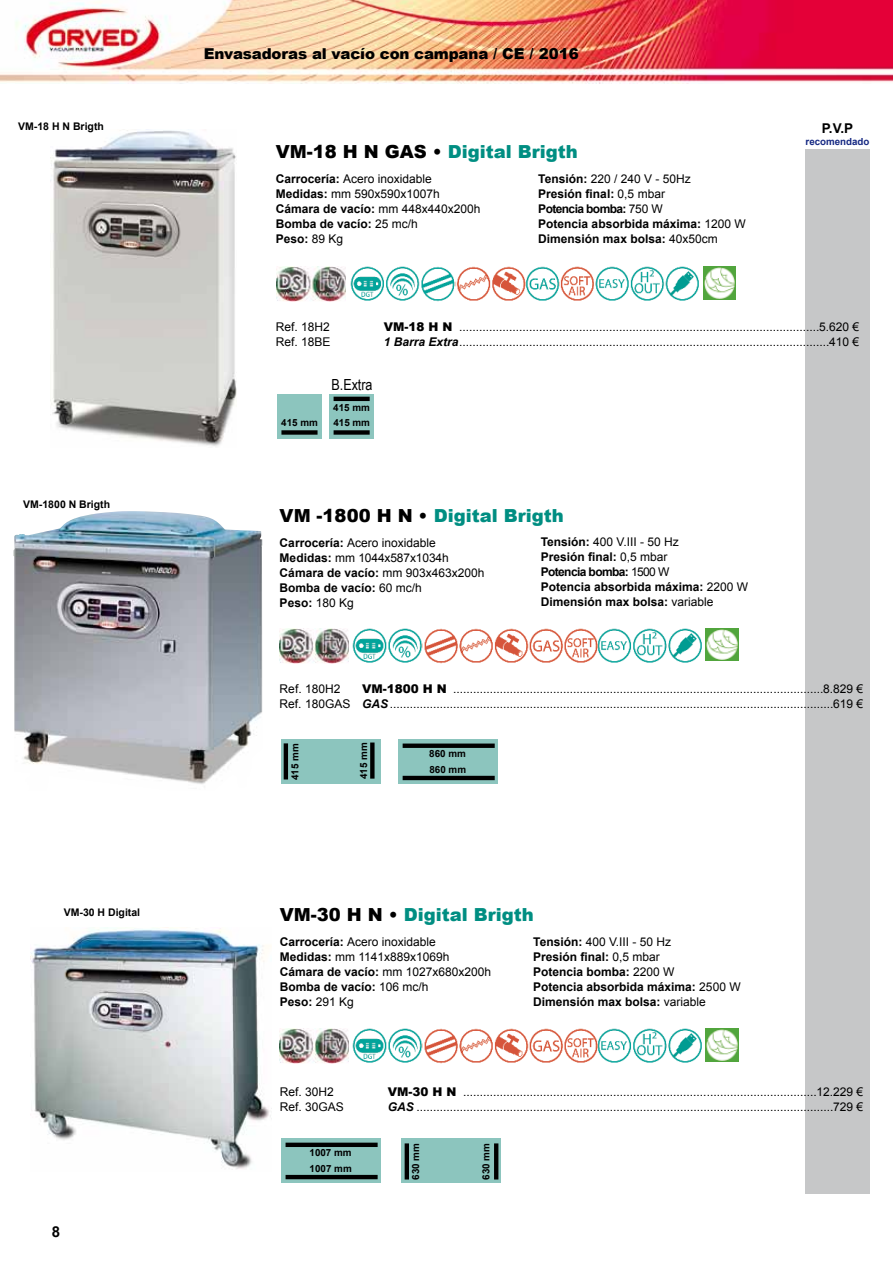
<style>
.page{position:relative;width:893px;height:1263px;background:#fff}
.page>*{position:absolute;margin:0;border:0;box-sizing:border-box;transform-origin:0 0}
.t1{font:900 18px "Arial";color:#008e82}
.t2{font:15.3px "Arial Narrow";color:#000}
.t3{font:900 15px "Arial";letter-spacing:-.01em;color:#000}
.t4{font:700 15px "Arial";color:#000}
.t5{font:700 13.5px "Arial";color:#000}
.t6{font:12px/15px "Arial";color:#000}
.t7{font:700 12px/15px "Arial";color:#000}
.t8{font:700 10.5px "Arial";color:#000}
.t9{font:700 9.9px "Arial";color:#000}
.t10{font:700 9.75px "Arial";color:#162983}
.s1{color:#000}
.s2{font-weight:700}
.s3{font-weight:400}
.s4{font-weight:900}
.s5{font-weight:700;font-style:italic}
</style>
<div class="page">
<div style="left:805px;top:149px;width:64px;height:1045px;background:#c6c7c8"></div>
<img style="left:0;top:0;width:893px;height:84px">
<div style="left:282px;top:1139px;width:99px;height:44px;background:#8cc5be"></div>
<hr style="left:286px;top:1175px;width:92px;height:4px;background:#000">
<hr style="left:286px;top:1143px;width:92px;height:4px;background:#000">
<div style="left:402px;top:1139px;width:99px;height:44px;background:#8cc5be"></div>
<hr style="left:405px;top:1143px;width:4px;height:36px;background:#000">
<hr style="left:494px;top:1143px;width:4px;height:36px;background:#000">
<img style="left:31px;top:927px;width:240px;height:242px">
<img style="left:13px;top:511px;width:250px;height:273px">
<img style="left:51px;top:130px;width:186px;height:317px">
<div style="left:277px;top:394px;width:45px;height:44px;background:#8cc5be"></div>
<div style="left:281px;top:430px;width:37px;height:5px;background:#000"></div>
<div style="left:330px;top:394px;width:44px;height:44px;background:#8cc5be"></div>
<hr style="left:334px;top:397px;width:36px;height:4px;background:#000">
<div style="left:334px;top:430px;width:36px;height:5px;background:#000"></div>
<div style="left:399px;top:739px;width:99px;height:45px;background:#8cc5be"></div>
<hr style="left:403px;top:776px;width:92px;height:4px;background:#000">
<div style="left:403px;top:743px;width:92px;height:5px;background:#000"></div>
<div style="left:281px;top:739px;width:100px;height:44px;background:#8cc5be"></div>
<hr style="left:284px;top:743px;width:4px;height:36px;background:#000">
<div style="left:370px;top:742px;width:5px;height:37px;background:#000"></div>
<img style="left:350px;top:267px;width:210px;height:35px">
<img style="left:596px;top:267px;width:103px;height:34px">
<img style="left:456px;top:267px;width:69px;height:35px">
<img style="left:560px;top:267px;width:33px;height:34px">
<img style="left:277px;top:267px;width:69px;height:35px">
<img style="left:703px;top:267px;width:33px;height:32px">
<img style="left:353px;top:628px;width:70px;height:35px">
<img style="left:598px;top:628px;width:104px;height:35px">
<svg style="left:424px;top:628px;width:174px;height:36px"></svg>
<img style="left:280px;top:628px;width:68px;height:35px">
<img style="left:706px;top:628px;width:33px;height:33px">
<img style="left:353px;top:1028px;width:70px;height:35px">
<img style="left:598px;top:1028px;width:104px;height:35px">
<svg style="left:424px;top:1028px;width:174px;height:36px"></svg>
<img style="left:280px;top:1028px;width:68px;height:36px">
<img style="left:706px;top:1028px;width:33px;height:33px">
<p class="t8" style="left:18px;top:119px;width:87px">VM-18 H N Brigth</p>
<p class="t8" style="left:23px;top:497px;width:88px">VM-1800 N Brigth</p>
<p class="t8" style="left:64px;top:905px;width:78px">VM-30 H Digital</p>
<p class="t4" style="left:52px;top:1222px;width:10px">8</p>
<p class="t3" style="left:204px;top:43px;width:376px">Envasadoras al vacío con campana / CE / 2016</p>
<h1 class="t1" style="left:276px;top:138px;width:303px"><span class="s1">VM-18 H N GAS •</span> Digital Brigth</h1>
<p class="t6" style="left:276px;top:172px;width:206px"><span class="s2">Carrocería:</span> Acero inoxidable<br><span class="s2">Medidas:</span> mm 590x590x1007h<br><span class="s2">Cámara de vacío:</span> mm 448x440x200h<br><span class="s2">Bomba de vacío:</span> 25 mc/h<br><span class="s2">Peso:</span> 89 Kg</p>
<p class="t7" style="left:538px;top:172px;width:209px">Tensión: <span class="s3">220 / 240 V - 50Hz<br></span>Presión final: <span class="s3">0,5 mbar<br></span>Potencia bomba: <span class="s3">750 W<br></span>Potencia absorbida máxima: <span class="s3">1200 W<br></span>Dimensión max bolsa: <span class="s3">40x50cm</span></p>
<p class="t5" style="left:822px;top:119px;width:33px">P.V.P</p>
<p class="t10" style="left:806px;top:135px;width:65px">recomendado</p>
<p class="t6" style="left:276px;top:319px;width:56px">Ref. 18H2</p>
<p class="t6" style="left:384px;top:319px;width:477px"><span class="s4">VM-18 H N</span> ............................................................................................................5.620 €</p>
<p class="t6" style="left:276px;top:334px;width:56px">Ref. 18BE</p>
<p class="t6" style="left:384px;top:334px;width:477px"><span class="s5">1 Barra Extra</span>...............................................................................................................410 €</p>
<p class="t2" style="left:331px;top:373px;width:43px">B.Extra</p>
<p class="t9" style="left:333px;top:401px;width:38px">415 mm</p>
<p class="t9" style="left:281px;top:416px;width:38px">415 mm</p>
<p class="t9" style="left:333px;top:416px;width:38px">415 mm</p>
<h1 class="t1" style="left:280px;top:503px;width:285px"><span class="s1">VM -1800 H N •</span> Digital Brigth</h1>
<p class="t6" style="left:280px;top:536px;width:206px"><span class="s2">Carrocería:</span> Acero inoxidable<br><span class="s2">Medidas:</span> mm 1044x587x1034h<br><span class="s2">Cámara de vacío:</span> mm 903x463x200h<br><span class="s2">Bomba de vacío:</span> 60 mc/h<br><span class="s2">Peso:</span> 180 Kg</p>
<p class="t7" style="left:541px;top:534px;width:209px">Tensión: <span class="s3">400 V.III - 50 Hz<br></span>Presión final: <span class="s3">0,5 mbar<br></span>Potencia bomba: <span class="s3">1500 W<br></span>Potencia absorbida máxima: <span class="s3">2200 W<br></span>Dimensión max bolsa: <span class="s3">variable</span></p>
<p class="t6" style="left:280px;top:681px;width:585px;text-align:right"><span class="s4">VM-1800 H N</span> ...............................................................................................................8.829 €<br>Ref. 180GAS <span class="s5">GAS</span>.....................................................................................................................................619 €</p>
<p class="t6" style="left:280px;top:681px;width:62px">Ref. 180H2</p>
<p class="t9" style="left:288px;top:780px;width:38px;rotate:-90deg">415 mm</p>
<p class="t9" style="left:357px;top:779px;width:38px;rotate:-90deg">415 mm</p>
<p class="t9" style="left:429px;top:747px;width:38px">860 mm</p>
<p class="t9" style="left:429px;top:763px;width:38px">860 mm</p>
<h1 class="t1" style="left:280px;top:901px;width:255px"><span class="s1">VM-30 H N •</span> Digital Brigth</h1>
<p class="t6" style="left:280px;top:935px;width:213px"><span class="s2">Carrocería:</span> Acero inoxidable<br><span class="s2">Medidas:</span> mm 1141x889x1069h<br><span class="s2">Cámara de vacío:</span> mm 1027x680x200h<br><span class="s2">Bomba de vacío:</span> 106 mc/h<br><span class="s2">Peso:</span> 291 Kg</p>
<p class="t7" style="left:533px;top:935px;width:209px">Tensión: <span class="s3">400 V.III - 50 Hz<br></span>Presión final: <span class="s3">0,5 mbar<br></span>Potencia bomba: <span class="s3">2200 W<br></span>Potencia absorbida máxima: <span class="s3">2500 W<br></span>Dimensión max bolsa: <span class="s3">variable</span></p>
<p class="t6" style="left:280px;top:1084px;width:56px">Ref. 30H2</p>
<p class="t6" style="left:388px;top:1084px;width:477px"><span class="s4">VM-30 H N</span> ..........................................................................................................12.229 €</p>
<p class="t6" style="left:280px;top:1099px;width:66px">Ref. 30GAS</p>
<p class="t6" style="left:388px;top:1099px;width:477px"><span class="s5">GAS</span> .............................................................................................................................729 €</p>
<p class="t9" style="left:310px;top:1146px;width:43px">1007 mm</p>
<p class="t9" style="left:409px;top:1180px;width:38px;rotate:-90deg">630 mm</p>
<p class="t9" style="left:479px;top:1180px;width:38px;rotate:-90deg">630 mm</p>
<p class="t9" style="left:310px;top:1162px;width:44px">1007 mm</p>
</div>
